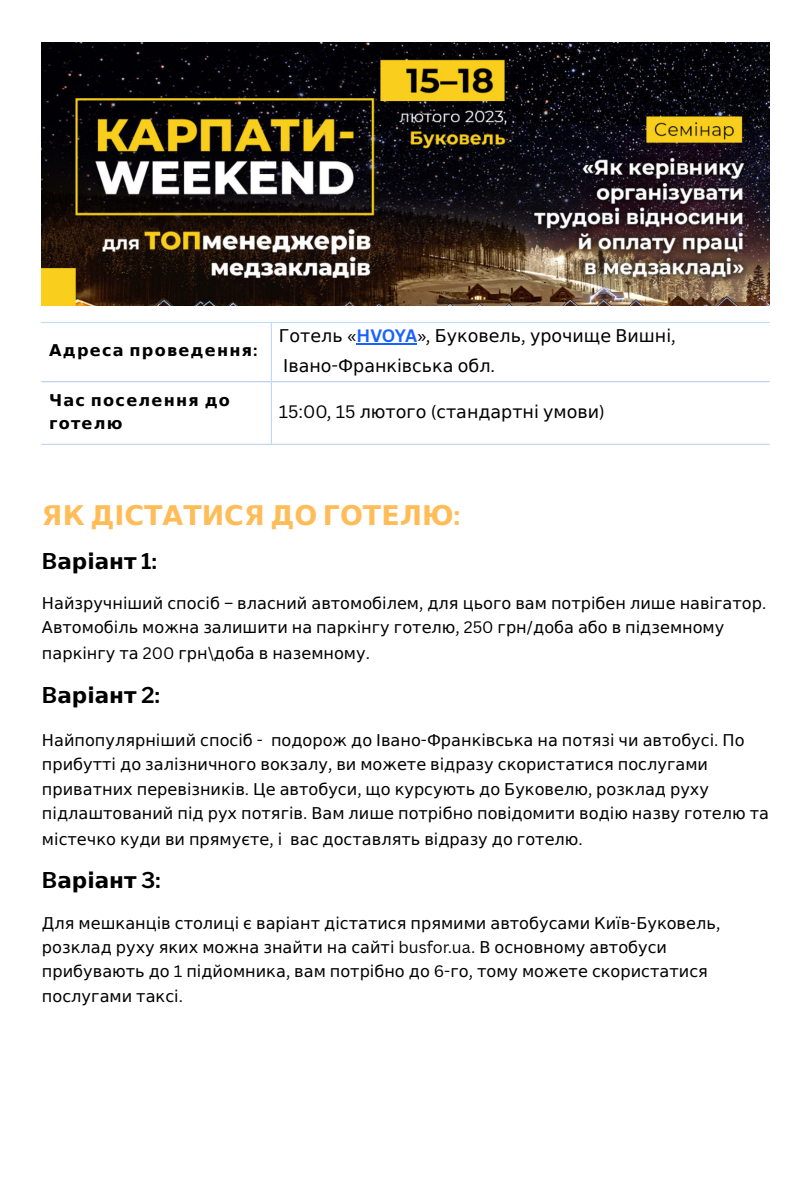
<style>
.page{position:relative;width:810px;height:1181px;background:#fff}
.page>*{position:absolute;margin:0;border:0;box-sizing:border-box;transform-origin:0 0}
.t1{font:700 27px "DejaVu Sans";color:#ffbd59}
.t2{font:700 21.6px "DejaVu Sans";color:#000}
.t3{font:17.55px "DejaVu Sans";color:#000}
.t4{font:16.2px/24.8px "DejaVu Sans";color:#000}
.t5{font:700 16.2px/23.2px "DejaVu Sans";letter-spacing:.075em;color:#000}
.s1{font-family:"Libre Franklin";font-weight:600}
.s2{font-family:"Canva Sans"}
.s3{font-family:"Canva Sans";font-weight:700;color:#1a62ff}
</style>
<div class="page">
<img style="left:42px;top:42px;width:727px;height:264px">
<svg style="left:42px;top:323px;width:229px;height:121px"></svg>
<hr style="left:357px;top:343px;width:60px;height:1px;background:#1a62ff">
<hr style="left:271px;top:323px;width:1px;height:121px;background:#c2dcfd">
<hr style="left:42px;top:322px;width:727px;height:1px;background:#c2dcfd">
<hr style="left:42px;top:381px;width:727px;height:1px;background:#c2dcfd">
<hr style="left:42px;top:444px;width:727px;height:1px;background:#c2dcfd">
<p class="t5" style="left:49px;top:339px;width:210px">Адреса проведення<span class="s1">:</span></p>
<p class="t3" style="left:279px;top:326px;width:398px">Готель <span class="s2">«</span><span class="s3">HVOYA</span><span class="s2">»,</span> Буковель<span class="s2">,</span> урочище Вишні<span class="s2">,</span></p>
<p class="t3" style="left:283px;top:355px;width:213px">Івано<span class="s2">-</span>Франківська обл<span class="s2">.</span></p>
<p class="t5" style="left:49px;top:388px;width:183px">Час поселення до готелю</p>
<p class="t3" style="left:279px;top:401px;width:327px"><span class="s2">15:00, 15</span> лютого <span class="s2">(</span>стандартні умови<span class="s2">)</span></p>
<p class="t1" style="left:42px;top:500px;width:420px">ЯК ДІСТАТИСЯ ДО ГОТЕЛЮ<span class="s1">:</span></p>
<p class="t2" style="left:42px;top:548px;width:116px"><span class="s1">B</span>аріант <span class="s1">1:</span></p>
<p class="t4" style="left:42px;top:591px;width:726px">Найзручніший спосіб <span class="s2">–</span> власний автомобілем<span class="s2">,</span> для цього вам потрібен лише навігатор<span class="s2">.<br></span>Автомобіль можна залишити на паркінгу готелю<span class="s2">, 250</span> грн<span class="s2">/</span>доба або в підземному паркінгу та <span class="s2">200</span> грн<span class="s2">\</span>доба в наземному<span class="s2">.</span></p>
<p class="t2" style="left:42px;top:683px;width:119px"><span class="s1">B</span>аріант <span class="s1">2:</span></p>
<p class="t4" style="left:42px;top:727px;width:729px">Найпопулярніший спосіб <span class="s2">-</span> подорож до Івано<span class="s2">-</span>Франківська на потязі чи автобусі<span class="s2">.</span> По прибутті до залізничного вокзалу<span class="s2">,</span> ви можете відразу скористатися послугами приватних перевізників<span class="s2">.</span> Це автобуси<span class="s2">,</span> що курсують до Буковелю<span class="s2">,</span> розклад руху підлаштований під рух потягів<span class="s2">.</span> Вам лише потрібно повідомити водію назву готелю та містечко куди ви прямуєте<span class="s2">,</span> і вас доставлять відразу до готелю<span class="s2">.</span></p>
<p class="t2" style="left:42px;top:868px;width:120px"><span class="s1">B</span>аріант <span class="s1">3:</span></p>
<p class="t4" style="left:42px;top:910px;width:680px">Для мешканців столиці є варіант дістатися прямими автобусами Київ<span class="s2">-</span>Буковель<span class="s2">, </span>розклад руху яких можна знайти на сайті <span class="s2">busfor.ua.</span> В основному автобуси прибувають до <span class="s2">1</span> підйомника<span class="s2">,</span> вам потрібно до <span class="s2">6-</span>го<span class="s2">,</span> тому можете скористатися послугами таксі<span class="s2">.</span></p>
</div>
